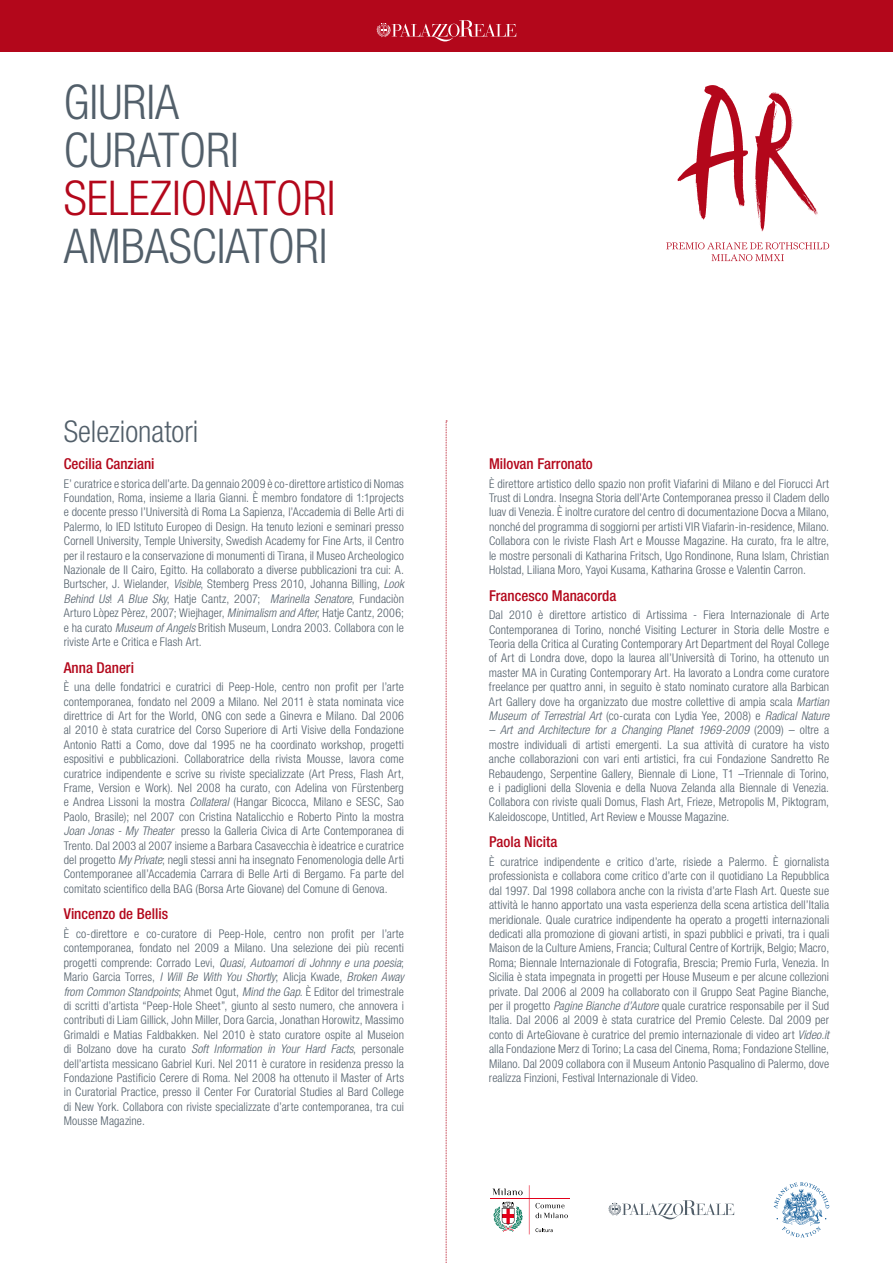
<style>
.page{position:relative;width:893px;height:1263px;background:#fff}
.page>*{position:absolute;margin:0;border:0;box-sizing:border-box;transform-origin:0 0}
.t1{font:300 condensed 48px/48px "Helvetica Neue LT Pro";color:#525f6a;text-align:right}
.t2{font:300 condensed 48px "Helvetica Neue LT Pro";color:#b3071b}
.t3{font:300 condensed 30px "Helvetica Neue LT Pro";color:#525f6a}
.t4{font:500 condensed 15px "Helvetica Neue LT Pro";color:#b3071b}
.t5{font:300 condensed 12px/14.4px "Helvetica Neue LT Pro";letter-spacing:.005em;color:#525f6a;text-align:justify}
.s1{font-style:italic}
</style>
<div class="page">
<svg style="left:535px;top:1228px;width:18px;height:4px"></svg>
<hr style="left:529px;top:1185px;width:1px;height:49px;background:#e2001a">
<hr style="left:490px;top:1198px;width:79px;height:1px;background:#e2001a">
<svg style="left:535px;top:1203px;width:33px;height:15px"></svg>
<svg style="left:492px;top:1188px;width:31px;height:7px"></svg>
<svg style="left:494px;top:1202px;width:29px;height:30px"></svg>
<svg style="left:774px;top:1182px;width:55px;height:55px"></svg>
<svg style="left:677px;top:85px;width:141px;height:147px"></svg>
<svg style="left:666px;top:242px;width:163px;height:19px"></svg>
<div style="left:0;top:0;width:893px;height:51px;background:#b3071b"></div>
<svg style="left:377px;top:20px;width:139px;height:21px"></svg>
<svg style="left:609px;top:1200px;width:125px;height:19px"></svg>
<svg style="left:446px;top:421px;width:1px;height:842px"></svg>
<h1 class="t1" style="left:64px;top:78px;width:19px">GIURI</h1>
<h1 class="t1" style="left:64px;top:78px;width:117px">A<br>CUR ATORI</h1>
<h1 class="t2" style="left:64px;top:171px;width:22px">SELEZION</h1>
<h1 class="t2" style="left:233px;top:171px;width:104px">ATOR i</h1>
<h1 class="t1" style="left:64px;top:222px;width:204px">AMBASCIATORI</h1>
<h2 class="t3" style="left:64px;top:415px;width:136px">Selezionatori</h2>
<p class="t4" style="left:64px;top:455px;width:92px">Cecilia Canziani</p>
<p class="t5" style="left:64px;top:476px;width:342px">E’ curatrice e storica dell’arte. Da gennaio 2009 è co-direttore artistico di Nomas Foundation, Roma, insieme a Ilaria Gianni. È membro fondatore di 1:1projects e docente presso l’Università di Roma La Sapienza, l’Accademia di Belle Arti di Palermo, lo IED Istituto Europeo di Design. Ha tenuto lezioni e seminari presso Cornell University, Temple University, Swedish Academy for Fine Arts, il Centro per il restauro e la conservazione di monumenti di Tirana, il Museo Archeologico Nazionale de Il Cairo, Egitto. Ha collaborato a diverse pubblicazioni tra cui: A.<br>Burtscher, J. Wielander, <span class="s1">Visible</span>, Stemberg Press 2010, Johanna Billing, <span class="s1">Look Behind Us</span>! <span class="s1">A Blue Sky</span>, Hatje Cantz, 2007; <span class="s1">Marinella Senatore</span>, Fundaciòn Arturo Lòpez Pèrez, 2007; Wiejhager, <span class="s1">Minimalism and After</span>, Hatje Cantz, 2006; e ha curato <span class="s1">Museum of Angels</span> British Museum, Londra 2003. Collabora con le riviste Arte e Critica e Flash Art.</p>
<p class="t4" style="left:64px;top:658px;width:72px">Anna Daneri</p>
<p class="t5" style="left:64px;top:680px;width:342px">È una delle fondatrici e curatrici di Peep-Hole, centro non profit per l’arte contemporanea, fondato nel 2009 a Milano. Nel 2011 è stata nominata vice direttrice di Art for the World, ONG</p>
<p class="t5" style="left:64px;top:708px;width:342px;text-indent:162px">con sede a Ginevra e Milano. Dal 2006 al 2010 è stata curatrice del Corso Superiore di Arti Visive della Fondazione Antonio Ratti a Como, dove dal 1995 ne ha coordinato workshop, progetti espositivi e pubblicazioni. Collaboratrice della rivista Mousse, lavora come curatrice indipendente e scrive su riviste specializzate (Art Press, Flash Art, Frame, Version e Work). Nel 2008 ha curato, con Adelina von Fürstenberg e Andrea Lissoni la mostra <span class="s1">Collateral</span> (Hangar Bicocca, Milano e SESC</p>
<p class="t5" style="left:64px;top:795px;width:342px;text-indent:317px">, Sao Paolo, Brasile); nel 2007 con Cristina Natalicchio e Roberto Pinto la mostra <span class="s1">Joan Jonas - My Theater</span> presso la Galleria Civica di Arte Contemporanea di Trento. Dal 2003 al 2007 insieme a Barbara Casavecchia è ideatrice e curatrice del progetto <span class="s1">My Private</span>; negli stessi anni ha insegnato Fenomenologia delle Arti Contemporanee all’Accademia Carrara di Belle Arti di Bergamo. Fa parte del comitato scientifico della BAG (Borsa Arte Giovane) del Comune di Genova.</p>
<p class="t4" style="left:64px;top:905px;width:106px">Vincenzo de Bellis</p>
<p class="t5" style="left:64px;top:926px;width:342px">È co-direttore e co-curatore di Peep-Hole, centro non profit per l’arte contemporanea, fondato nel 2009 a Milano. Una selezione dei più recenti progetti comprende: Corrado Levi, <span class="s1">Quasi, Autoamori di Johnny e una poesia</span>; Mario Garcia Torres, <span class="s1">I Will Be With You Shortly</span>; Alicja Kwade, <span class="s1">Broken Away from Common Standpoints</span>; Ahmet Ogut, <span class="s1">Mind the Gap</span>. È Editor del trimestrale di scritti d’artista “Peep-Hole Sheet”, giunto al sesto numero, che annovera i contributi di Liam Gillick, John Miller, Dora Garcia, Jonathan Horowitz, Massimo Grimaldi e Matias Faldbakken. Nel 2010 è stato curatore ospite al Museion di Bolzano dove ha curato <span class="s1">Soft Information in Your Hard Facts</span>, personale dell’artista messicano Gabriel Kuri. Nel 2011 è curatore in residenza presso la Fondazione Pastificio Cerere di Roma. Nel 2008 ha ottenuto il Master of Arts in Curatorial Practice, presso il Center For Curatorial Studies al Bard College di New York. Collabora con riviste specializzate d’arte contemporanea, tra cui Mousse Magazine.</p>
<p class="t4" style="left:489px;top:455px;width:105px">Milovan Farronato</p>
<p class="t5" style="left:489px;top:476px;width:342px">È direttore artistico dello spazio non profit Viafarini di Milano e del Fiorucci Art Trust di Londra. Insegna Storia dell’Arte Contemporanea presso il Cladem dello Iuav di Venezia. È inoltre curatore del centro di documentazione Docva a Milano, nonché del programma di soggiorni per artisti VIR Viafarin-in-residence, Milano.<br>Collabora con le riviste Flash Art e Mousse Magazine. Ha curato, fra le altre, le mostre personali di Katharina Fritsch, Ugo Rondinone, Runa Islam, Christian Holstad, Liliana Moro, Yayoi Kusama, Katharina Grosse e Valentin Carron.</p>
<p class="t4" style="left:489px;top:586px;width:129px">Francesco Manacorda</p>
<p class="t5" style="left:489px;top:608px;width:342px">Dal 2010 è direttore artistico di Artissima - Fiera Internazionale di Arte Contemporanea di Torino, nonché Visiting Lecturer in Storia delle Mostre e Teoria della Critica al Curating Contemporary Art Department del Royal College of Art di Londra dove, dopo la laurea all’Università di Torino, ha ottenuto un master MA in Curating Contemporary Art. Ha lavorato a Londra come curatore freelance per quattro anni, in seguito è stato nominato curatore alla Barbican Art Gallery dove ha organizzato due mostre collettive di ampia scala <span class="s1">Martian Museum of Terrestrial Art</span> (co-curata con Lydia Yee, 2008) e <span class="s1">Radical Nature</span></p>
<p class="t5" style="left:489px;top:723px;width:342px"><span class="s1">– Art and Architecture for a Changing Planet 1969-2009</span> (2009) – oltre a mostre individuali di artisti emergenti. La sua attività di curatore ha visto anche collaborazioni con vari enti artistici, fra cui Fondazione Sandretto Re Rebaudengo, Serpentine Gallery, Biennale di Lione, T1 –Triennale di Torino, e i padiglioni della Slovenia e della Nuova Zelanda alla Biennale di Venezia.<br>Collabora con riviste quali Domus, Flash Art, Frieze, Metropolis M, Piktogram, Kaleidoscope, Untitled, Art Review e Mousse Magazine.</p>
<p class="t4" style="left:489px;top:833px;width:70px">Paola Nicita</p>
<p class="t5" style="left:489px;top:854px;width:342px">È curatrice indipendente e critico d’arte, risiede a Palermo. È giornalista professionista e collabora come critico d’arte con il quotidiano La Repubblica dal 1997. Dal 1998 collabora anche con la rivista d’arte Flash Art. Queste sue attività le hanno apportato una vasta esperienza della scena artistica dell’Italia meridionale. Quale curatrice indipendente ha operato a progetti internazionali dedicati alla promozione di giovani artisti, in spazi pubblici e privati, tra i quali Maison de la Culture Amiens, Francia; Cultural Centre of Kortrijk, Belgio; Macro, Roma; Biennale Internazionale di Fotografia, Brescia; Premio Furla, Venezia. In Sicilia è stata impegnata in progetti per House Museum e per alcune collezioni private. Dal 2006 al 2009 ha collaborato con il Gruppo Seat Pagine Bianche, per il progetto <span class="s1">Pagine Bianche d’Autore</span> quale curatrice responsabile per il Sud Italia. Dal 2006 al 2009 è stata curatrice del Premio Celeste. Dal 2009 per conto di ArteGiovane è curatrice del premio internazionale di video art <span class="s1">Video.it </span>alla Fondazione Merz di Torino; La casa del Cinema, Roma; Fondazione Stelline, Milano. Dal 2009 collabora con il Museum Antonio Pasqualino di Palermo, dove realizza Finzioni, Festival Internazionale di Video.</p>
</div>
